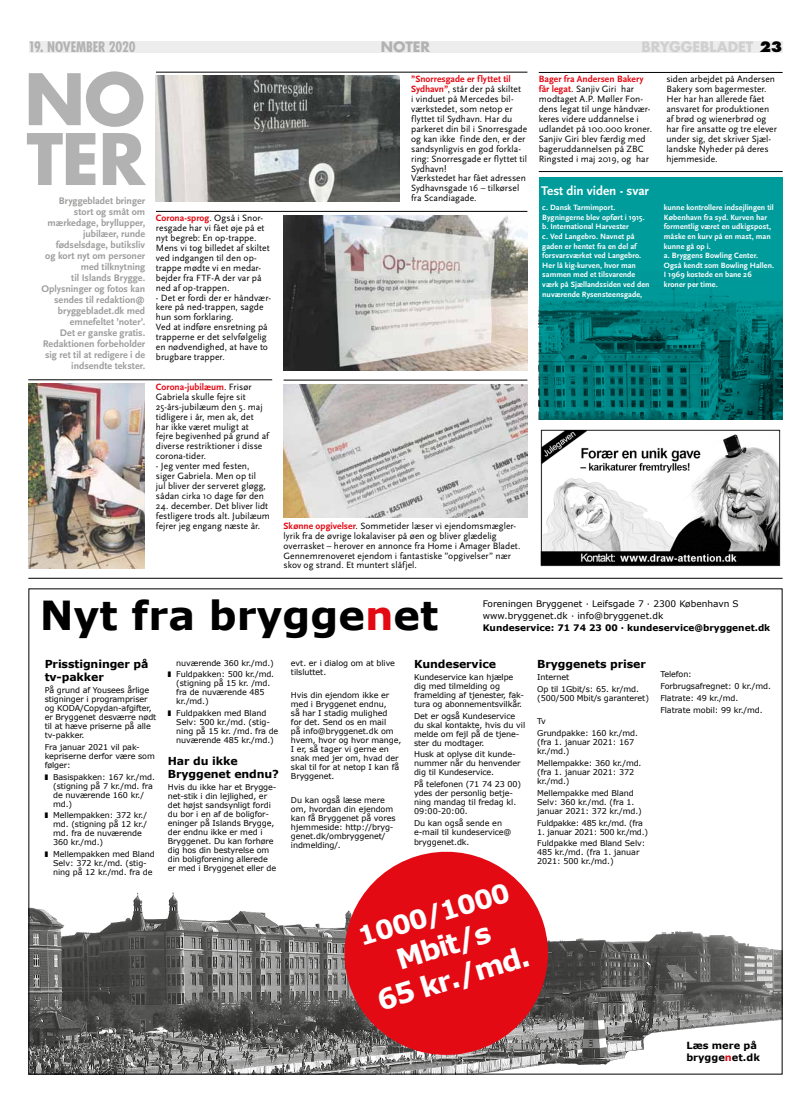
<style>
.page{position:relative;width:811px;height:1120px;background:#fff}
.page>*{position:absolute;margin:0;border:0;box-sizing:border-box;transform-origin:0 0}
.t1{font:700 68.9px/59.8px "Futura";color:#b3b2b2}
.t2{font:700 40px "Verdana";color:#000}
.t3{font:700 27.9px/33.5px "Verdana";color:#fff;text-align:center}
.t4{font:700 25.9px "Verdana";color:#fff}
.t5{font:700 condensed 14px "Futura";letter-spacing:-.01em;color:#b3b2b2}
.t6{font:700 14px "Futura";letter-spacing:-.005em;color:#d0d0d0}
.t7{font:700 14px "Futura";letter-spacing:-.005em;color:#b3b2b2}
.t8{font:700 13.2px "Scala Sans";color:#fff}
.t9{font:700 11px/13.2px "Verdana";letter-spacing:-.01em;color:#000}
.t10{font:700 10px/11px "Scala Sans";color:#9d9d9c;text-align:right}
.t11{font:700 9.8px/11.8px "Verdana";color:#000}
.t12{font:9.5px/9.9px "Scala Sans";letter-spacing:.005em;color:#000}
.t13{font:9px/12.1px "Verdana";color:#000}
.t14{font:700 9px "Verdana";color:#000}
.t15{font:8px/9px "Verdana";letter-spacing:-.01em;color:#000}
.t16{font:700 8px/9.6px "Scala Sans";letter-spacing:.005em;color:#fff}
.t17{font:8px "Verdana";letter-spacing:-.03em;color:#000}
.s1{font-weight:800;color:#000}
.s2{font-weight:700;color:#e30a14}
.s3{color:#e30a14}
</style>
<div class="page">
<div style="left:29px;top:41px;width:753px;height:11px;background:#ededed"></div>
<hr style="left:28px;top:578px;width:754px;height:1px;background:#000">
<div style="left:539px;top:177px;width:243px;height:243px;background:#009c9c"></div>
<img style="left:539px;top:276px;width:243px;height:144px">
<hr style="left:539px;top:171px;width:243px;height:1px;background:#000">
<img style="left:31px;top:892px;width:749px;height:180px">
<svg style="left:332px;top:851px;width:228px;height:216px;background:#d04349"></svg>
<img style="left:540px;top:429px;width:241px;height:138px">
<img style="left:28px;top:383px;width:117px;height:185px">
<img style="left:156px;top:75px;width:244px;height:126px">
<img style="left:283px;top:215px;width:244px;height:155px">
<img style="left:283px;top:384px;width:244px;height:133px">
<hr style="left:156px;top:72px;width:371px;height:1px;background:#000">
<hr style="left:539px;top:72px;width:243px;height:1px;background:#000">
<hr style="left:156px;top:211px;width:371px;height:1px;background:#000">
<hr style="left:283px;top:380px;width:244px;height:1px;background:#000">
<hr style="left:28px;top:380px;width:244px;height:1px;background:#000">
<h3 class="t5" style="left:28px;top:38px;width:109px">19. NOVEMBER 2020</h3>
<h3 class="t7" style="left:381px;top:38px;width:51px">NOTER</h3>
<h3 class="t6" style="left:641px;top:38px;width:143px">BRYGGEBLADET <span class="s1">23</span></h3>
<h1 class="t1" style="left:24px;top:68px;width:119px">NO<br>TER</h1>
<p class="t12" style="left:539px;top:74px;width:115px"><span class="s2">Bager fra Andersen Bakery får legat</span>. Sanjiv Giri har modtaget A.P. Møller Fon&shy;dens legat til unge håndvær&shy;keres videre uddannelse i udlandet på 100.000 kroner.<br>Sanjiv Giri blev færdig med bageruddannelsen på ZBC<br>Ringsted i maj 2019, og har</p>
<p class="t12" style="left:666px;top:74px;width:112px">siden arbejdet på Andersen<br>Bakery som bagermester.<br>Her har han allerede fået ansvaret for produktionen af brød og wienerbrød og har fire ansatte og tre elever under sig, det skriver Sjæl&shy;landske Nyheder på deres hjemmeside.</p>
<p class="t12" style="left:411px;top:74px;width:118px"><span class="s2">”Snorresgade er flyttet til<br>Sydhavn”</span>, står der på skiltet<br>i vinduet på Mercedes bil&shy;værkstedet, som netop er flyttet til Sydhavn. Har du parkeret din bil i Snorresgade og kan ikke finde den, er der sandsynligvis en god forkla&shy;ring: Snorresgade er flyttet til<br>Sydhavn!<br>Værkstedet har fået adressen<br>Sydhavnsgade 16 – tilkørsel fra Scandiagade.</p>
<h3 class="t8" style="left:541px;top:183px;width:109px">Test din viden - svar</h3>
<p class="t16" style="left:542px;top:203px;width:109px">c. Dansk Tarmimport.<br>Bygningerne blev opført i 1915. b. I nternational Harvester<br>c. Ved Langebro. Navnet på gaden er hentet fra en del af forsvarsværket ved Langebro.<br>Her lå kig-kurven, hvor man sammen med et tilsvarende værk på Sjællandssiden ved den nuværende Rysensteensgade,</p>
<p class="t16" style="left:664px;top:203px;width:112px">kunne kontrollere indsejlingen til<br>København fra syd. Kurven har formentlig været en udkigspost, måske en kurv på en mast, man kunne gå op i.<br>a. Bryggens Bowling Center.<br>Også kendt som Bowling Hallen.<br>I 1969 kostede en bane 26 kroner per time.</p>
<p class="t10" style="left:41px;top:196px;width:105px">Bryggebladet bringer stort og småt om mærkedage, bryllupper, jubilæer, runde fødselsdage, butiksliv<br>og kort nyt om personer med tilknytning<br>til Islands Brygge.<br>Oplysninger og fotos kan sendes til redaktion@ bryggebladet.dk med emnefeltet ’noter’.<br>Det er ganske gratis.<br>Redaktionen forbeholder sig ret til at redigere i de indsendte tekster.</p>
<p class="t12" style="left:156px;top:213px;width:115px"><span class="s2">Corona-sprog</span>. Også i Snor&shy;resgade har vi fået øje på et nyt begreb: En op-trappe.<br>Mens vi tog billedet af skiltet ved indgangen til den op&shy;trappe mødte vi en medar&shy;bejder fra FTF-A der var på ned af op-trappen.</p>
<p class="t12" style="left:156px;top:293px;width:116px">- Det er fordi der er håndvær&shy;kere på ned-trappen, sagde hun som forklaring.<br>Ved at indføre ensretning på trapperne er det selvfølgelig en nødvendighed, at have to brugbare trapper.</p>
<p class="t12" style="left:156px;top:382px;width:114px"><span class="s2">Corona-jubilæum</span>. Frisør<br>Gabriela skulle fejre sit<br>25-års-jubilæum den 5. maj tidligere i år, men ak, det<br>har ikke været muligt at<br>fejre begivenhed på grund af diverse restriktioner i disse corona-tider.</p>
<p class="t12" style="left:156px;top:461px;width:111px">- Jeg venter med festen, siger Gabriela. Men op til jul bliver der serveret gløgg, sådan cirka 10 dage før den</p>
<p class="t12" style="left:156px;top:501px;width:115px">24. december. Det bliver lidt festligere trods alt. Jubilæum fejrer jeg engang næste år.</p>
<p class="t12" style="left:283px;top:521px;width:238px"><span class="s2">Skønne opgivelser</span>. Sommetider læser vi ejendomsmægler&shy;lyrik fra de øvrige lokalaviser på øen og bliver glædelig overrasket – herover en annonce fra Home i Amager Bladet.<br>Gennemrenoveret ejendom i fantastiske ”opgivelser” nær skov og strand. Et muntert slåfjel.</p>
<h2 class="t2" style="left:40px;top:587px;width:400px">Nyt fra brygge<span class="s3">n</span>et</h2>
<p class="t13" style="left:483px;top:597px;width:258px">Foreningen Bryggenet · Leifsgade 7 · 2300 København S www.bryggenet.dk · info@bryggenet.dk</p>
<p class="t14" style="left:483px;top:621px;width:289px">Kundeservice: 71 74 23 00 · kundeservice@bryggenet.dk</p>
<h3 class="t9" style="left:45px;top:657px;width:105px">Prisstigninger på tv-pakker</h3>
<p class="t15" style="left:45px;top:685px;width:113px">På grund af Yousees årlige stigninger i programpriser og KODA/Copydan-afgifter, er Bryggenet desværre nødt til at hæve priserne på alle tv-pakker.</p>
<p class="t15" style="left:45px;top:742px;width:112px">Fra januar 2021 vil pak&shy;kepriserne derfor være som følger:</p>
<p class="t15" style="left:53px;top:772px;width:103px;text-indent:-9px">❚ Basispakken: 167 kr./md. (stigning på 7 kr./md. fra de nuværende 160 kr./ md.)</p>
<p class="t15" style="left:53px;top:811px;width:96px;text-indent:-9px">❚ Mellempakken: 372 kr./ md. (stigning på 12 kr./ md. fra de nuværende<br>360 kr./md.)</p>
<p class="t15" style="left:53px;top:850px;width:103px;text-indent:-9px">❚ Mellempakken med Bland<br>Selv: 372 kr./md. (stig&shy;ning på 12 kr./md. fra de</p>
<p class="t15" style="left:168px;top:656px;width:108px;line-height:11.8px;text-align:right">nuværende 360 kr./md.)<br>❚ Fuldpakken: 500 kr./md.</p>
<p class="t15" style="left:176px;top:679px;width:96px">(stigning på 15 kr. /md. fra de nuværende 485 kr./md.)</p>
<p class="t15" style="left:176px;top:709px;width:104px;text-indent:-9px">❚ Fuldpakken med Bland<br>Selv: 500 kr./md. (stig&shy;ning på 15 kr. /md. fra de nuværende 485 kr./md.)</p>
<h3 class="t9" style="left:168px;top:754px;width:113px">Har du ikke<br>Bryggenet endnu?</h3>
<p class="t15" style="left:168px;top:782px;width:110px">Hvis du ikke har et Brygge&shy;net-stik i din lejlighed, er det højst sandsynligt fordi du bor i en af de boligfor&shy;eninger på Islands Brygge, der endnu ikke er med i<br>Bryggenet. Du kan forhøre dig hos din bestyrelse om din boligforening allerede er med i Bryggenet eller de</p>
<p class="t15" style="left:291px;top:658px;width:106px">evt. er i dialog om at blive tilsluttet.</p>
<p class="t15" style="left:291px;top:691px;width:112px">Hvis din ejendom ikke er med i Bryggenet endnu,<br>så har I stadig mulighed<br>for det. Send os en mail<br>på info@bryggenet.dk om hvem, hvor og hvor mange,<br>I er, så tager vi gerne en snak med jer om, hvad der skal til for at netop I kan få<br>Bryggenet.</p>
<p class="t15" style="left:291px;top:795px;width:106px">Du kan også læse mere om, hvordan din ejendom kan få Bryggenet på vores hjemmeside: http://bryg&shy;genet.dk/ombryggenet/ indmelding/.</p>
<h3 class="t9" style="left:414px;top:657px;width:83px">Kundeservice</h3>
<p class="t15" style="left:414px;top:672px;width:112px">Kundeservice kan hjælpe dig med tilmelding og framelding af tjenester, fak&shy;tura og abonnementsvilkår.</p>
<p class="t15" style="left:414px;top:711px;width:113px">Det er også Kundeservice du skal kontakte, hvis du vil melde om fejl på de tjene&shy;ster du modtager.</p>
<p class="t15" style="left:414px;top:750px;width:108px">Husk at oplyse dit kunde&shy;nummer når du henvender dig til Kundeservice.</p>
<p class="t15" style="left:414px;top:779px;width:109px">På telefonen (71 74 23 00) ydes der personlig betje&shy;ning mandag til fredag kl.<br>09:00-20:00.</p>
<p class="t15" style="left:414px;top:818px;width:99px;line-height:9.3px">Du kan også sende en e-mail til kundeservice@ bryggenet.dk.</p>
<h3 class="t9" style="left:537px;top:657px;width:110px">Bryggenets priser</h3>
<p class="t15" style="left:537px;top:671px;width:103px;line-height:11.8px">Internet<br>Op til 1Gbit/s: 65. kr/md.</p>
<p class="t15" style="left:537px;top:693px;width:113px">(500/500 Mbit/s garanteret)</p>
<p class="t15" style="left:537px;top:715px;width:102px;line-height:11.8px">Tv<br>Grundpakke: 160 kr./md.</p>
<p class="t15" style="left:537px;top:737px;width:99px">(fra 1. januar 2021: 167 kr./md.)</p>
<p class="t15" style="left:537px;top:758px;width:106px">Mellempakke: 360 kr./md. (fra 1. januar 2021: 372 kr./md.)</p>
<p class="t15" style="left:537px;top:788px;width:106px">Mellempakke med Bland<br>Selv: 360 kr./md. (fra 1. januar 2021: 372 kr./md.)</p>
<p class="t17" style="left:537px;top:817px;width:107px">Fuldpakke: 485 kr./md. (fra</p>
<p class="t15" style="left:537px;top:825px;width:112px;line-height:11.8px">1. januar 2021: 500 kr./md.)<br>Fuldpakke med Bland Selv:</p>
<p class="t15" style="left:537px;top:848px;width:104px">485 kr./md. (fra 1. januar<br>2021: 500 kr./md.)</p>
<h3 class="t4" style="left:353px;top:920px;width:159px;rotate:-17deg">1000/1000</h3>
<h3 class="t3" style="left:363px;top:952px;width:159px;rotate:-17deg">Mbit/s<br>65 kr./md.</h3>
<p class="t15" style="left:660px;top:668px;width:112px;line-height:12px">Telefon:<br>Forbrugsafregnet: 0 kr./md.<br>Flatrate: 49 kr./md.<br>Flatrate mobil: 99 kr./md.</p>
<p class="t11" style="left:686px;top:1039px;width:75px">Læs mere på brygge<span class="s3">n</span>et.dk</p>
</div>
